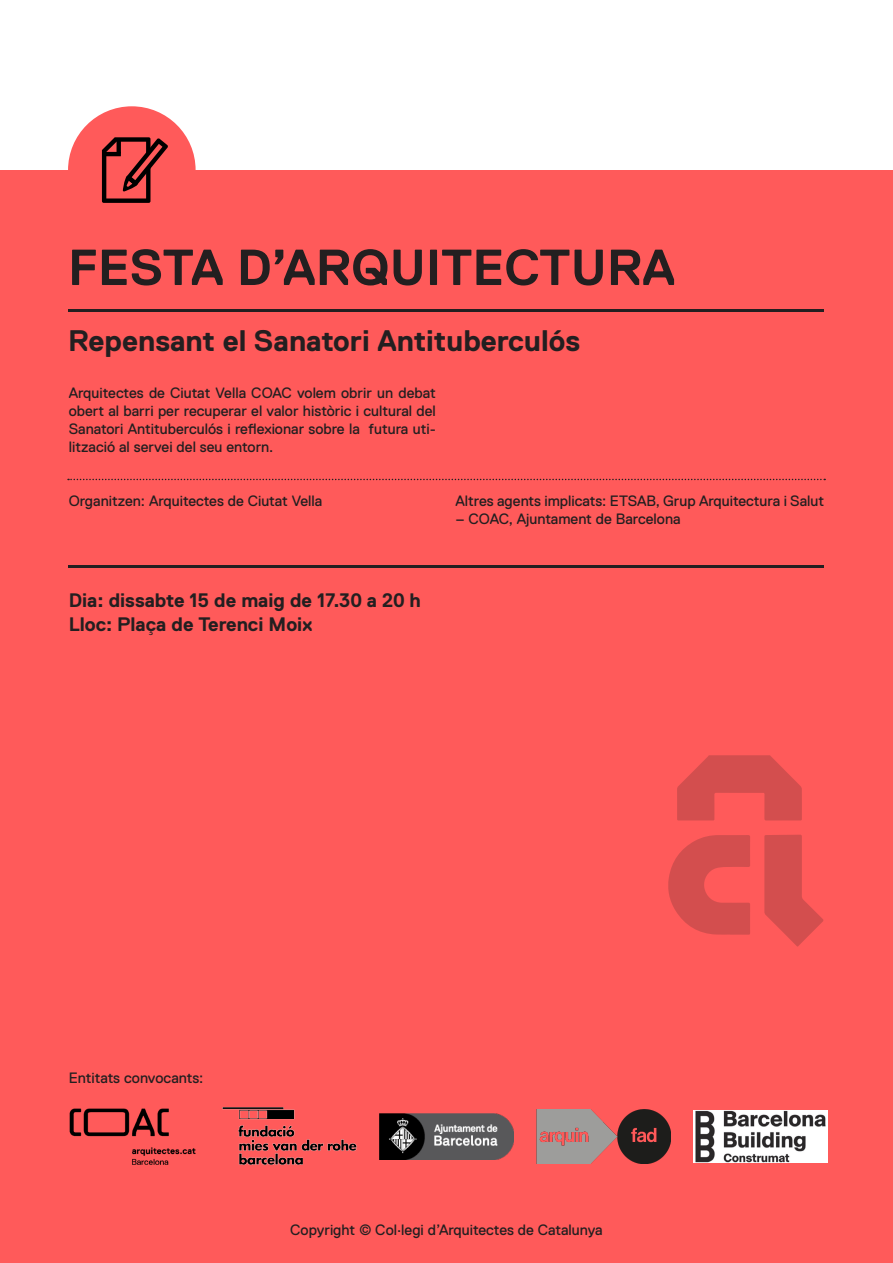
<style>
.page{position:relative;width:893px;height:1263px;background:#fff}
.page>*{position:absolute;margin:0;border:0;box-sizing:border-box;transform-origin:0 0}
.t1{font:700 50.55px "Replica Pro";color:#231f20}
.t2{font:700 29.7px "Replica Pro";color:#231f20}
.t3{font:700 19.5px "Replica Pro";color:#231f20}
.t4{font:15px/18px "Replica Pro";color:#231f20;text-align:justify}
</style>
<div class="page">
<div style="left:0;top:170px;width:893px;height:1093px;background:#ff5a5a"></div>
<div style="left:68px;top:106px;width:128px;height:128px;background:#ff5a5a;border-radius:50%"></div>
<svg style="left:102px;top:137px;width:66px;height:66px"></svg>
<hr style="left:69px;top:310px;width:755px;height:2px;background:#231f20">
<svg style="left:677px;top:755px;width:125px;height:65px"></svg>
<svg style="left:668px;top:835px;width:82px;height:100px"></svg>
<svg style="left:764px;top:835px;width:60px;height:112px"></svg>
<img style="left:69px;top:1108px;width:127px;height:57px">
<img style="left:222px;top:1108px;width:135px;height:57px">
<img style="left:379px;top:1113px;width:135px;height:46px">
<img style="left:536px;top:1109px;width:135px;height:54px">
<img style="left:693px;top:1110px;width:134px;height:52px">
<hr style="left:69px;top:566px;width:755px;height:2px;background:#231f20">
<svg style="left:68px;top:479px;width:757px;height:1px"></svg>
<p class="t1" style="left:68px;top:239px;width:609px">FESTA D’ARQUITECTURA</p>
<p class="t2" style="left:68px;top:325px;width:514px">Repensant el Sanatori Antituberculós</p>
<p class="t4" style="left:69px;top:384px;width:369px">Arquitectes de Ciutat Vella COAC volem obrir un debat obert al barri per recuperar el valor històric i cultural del Sanatori Antituberculós i reflexionar sobre la futura uti&shy;lització al servei del seu entorn.</p>
<p class="t4" style="left:69px;top:492px;width:255px">Organitzen: Arquitectes de Ciutat Vella</p>
<p class="t4" style="left:455px;top:492px;width:370px">Altres agents implicats: ETSAB, Grup Arquitectura i Salut</p>
<p class="t4" style="left:455px;top:510px;width:227px">– COAC, Ajuntament de Barcelona</p>
<p class="t3" style="left:69px;top:590px;width:354px">Dia: dissabte 15 de maig de 17.30 a 20 h</p>
<p class="t3" style="left:69px;top:613px;width:245px">Lloc: Plaça de Terenci Moix</p>
<p class="t4" style="left:69px;top:1069px;width:136px">Entitats convocants:</p>
<p class="t4" style="left:290px;top:1221px;width:314px">Copyright © Col·legi d’Arquitectes de Catalunya</p>
</div>
